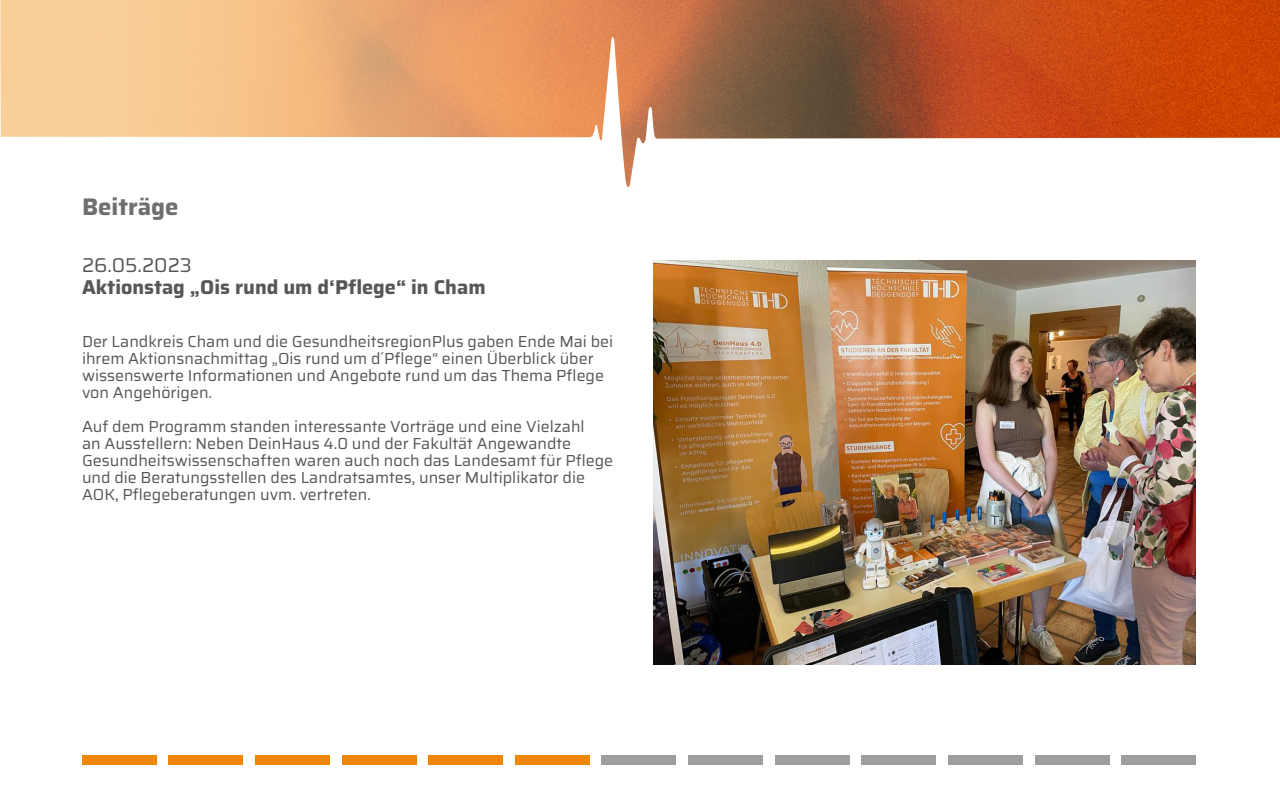
<style>
.page{position:relative;width:1280px;height:800px;background:#fff}
.page>*{position:absolute;margin:0;border:0;box-sizing:border-box;transform-origin:0 0}
.t1{font:700 24px "Saira";color:#706f6f}
.t2{font:700 20px "Saira";color:#575756}
.t3{font:20px "Saira";color:#575756}
.t4{font:16px/17px "Saira";color:#575756}
</style>
<div class="page">
<svg style="left:0;top:0;width:1280px;height:187px"></svg>
<img style="left:654px;top:261px;width:542px;height:403px">
<div style="left:82px;top:755px;width:75px;height:10px;background:#f18700"></div>
<div style="left:169px;top:755px;width:74px;height:10px;background:#f18700"></div>
<div style="left:255px;top:755px;width:75px;height:10px;background:#f18700"></div>
<div style="left:342px;top:755px;width:74px;height:10px;background:#f18700"></div>
<div style="left:428px;top:755px;width:75px;height:10px;background:#f18700"></div>
<div style="left:515px;top:755px;width:75px;height:10px;background:#f18700"></div>
<div style="left:602px;top:755px;width:74px;height:10px;background:#9d9d9c"></div>
<div style="left:688px;top:755px;width:75px;height:10px;background:#9d9d9c"></div>
<div style="left:775px;top:755px;width:75px;height:10px;background:#9d9d9c"></div>
<div style="left:862px;top:755px;width:74px;height:10px;background:#9d9d9c"></div>
<div style="left:948px;top:755px;width:75px;height:10px;background:#9d9d9c"></div>
<div style="left:1035px;top:755px;width:74px;height:10px;background:#9d9d9c"></div>
<div style="left:1121px;top:755px;width:75px;height:10px;background:#9d9d9c"></div>
<h1 class="t1" style="left:82px;top:188px;width:98px">Beiträge</h1>
<p class="t3" style="left:82px;top:250px;width:111px">26.05.2023</p>
<p class="t2" style="left:82px;top:271px;width:405px">Aktionstag „Ois rund um d‘Pflege“ in Cham</p>
<p class="t4" style="left:82px;top:332px;width:533px">Der Landkreis Cham und die GesundheitsregionPlus gaben Ende Mai bei ihrem Aktionsnachmittag „Ois rund um d´Pflege“ einen Überblick über wissenswerte Informationen und Angebote rund um das Thema Pflege von Angehörigen.</p>
<p class="t4" style="left:82px;top:417px;width:533px">Auf dem Programm standen interessante Vorträge und eine Vielzahl<br>an Ausstellern: Neben DeinHaus 4.0 und der Fakultät Angewandte Gesundheitswissenschaften waren auch noch das Landesamt für Pflege und die Beratungsstellen des Landratsamtes, unser Multiplikator die AOK, Pflegeberatungen uvm. vertreten.</p>
</div>
